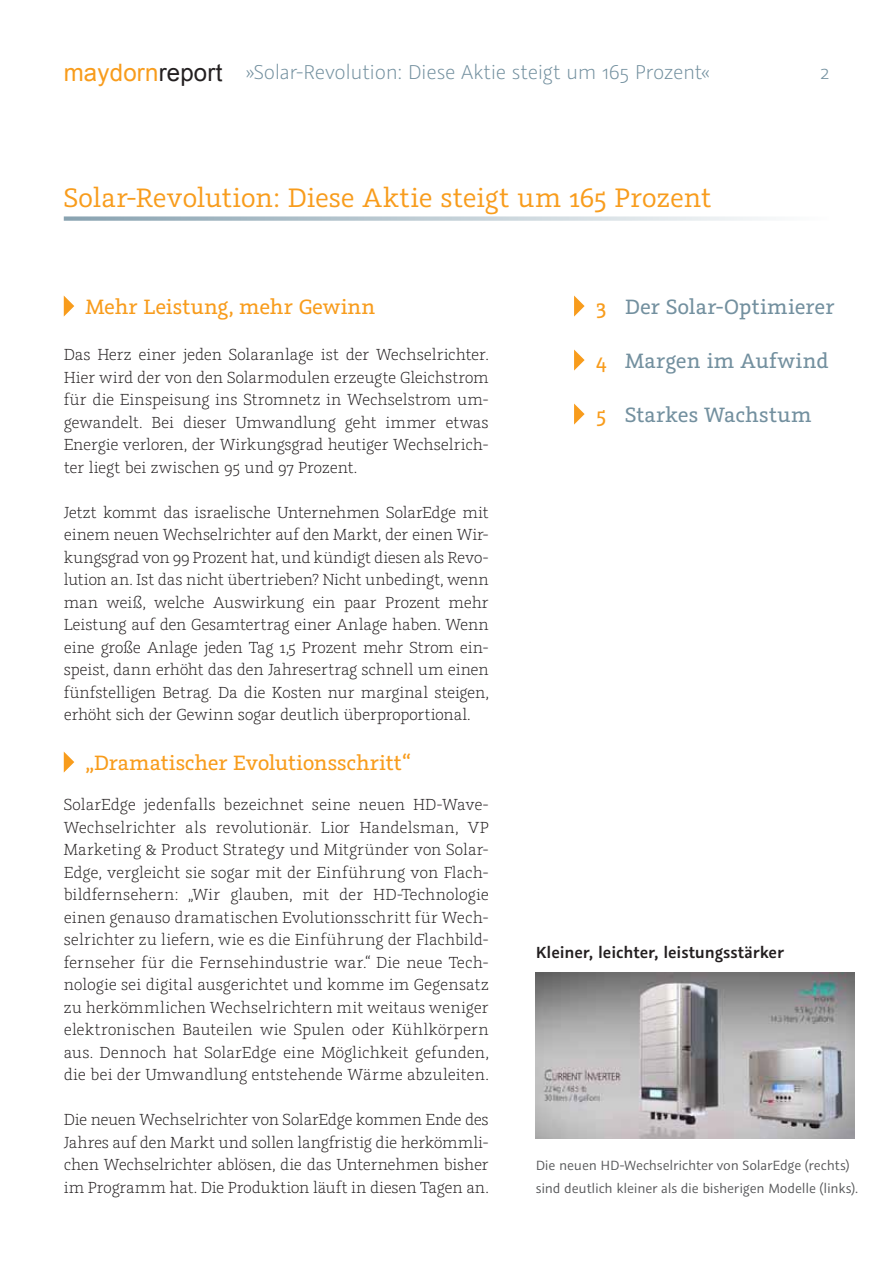
<style>
.page{position:relative;width:893px;height:1263px;background:#fff}
.page>*{position:absolute;margin:0;border:0;box-sizing:border-box;transform-origin:0 0}
.t1{font:30px "Graublau Slab";letter-spacing:-.005em;color:#f89c1c}
.t2{font:23.25px "Graublau Slab";letter-spacing:-.005em;color:#f89c1c}
.t3{font:23.25px "Graublau Slab";color:#73909f}
.t4{font:300 22.5px "Graublau Sans";letter-spacing:-.015em;color:#73909f}
.t5{font:300 18px/22.5px "Graublau Slab";letter-spacing:-.015em;color:#231f20;text-align:justify}
.t6{font:600 18px "Graublau Sans";letter-spacing:-.005em;color:#231f20}
.t7{font:15px/22.5px "Graublau Sans";letter-spacing:-.015em;color:#57585a}
.s1{font-family:"Arial";font-weight:400;font-size:24px;color:#f89c1c}
.s2{font-family:"Arial";font-weight:400;font-size:24px;color:#231f20}
.s3{font-family:"Graublau Slab"}
.s4{color:#f89c1c}
</style>
<div class="page">
<svg style="left:574px;top:295px;width:11px;height:22px"></svg>
<svg style="left:574px;top:349px;width:11px;height:22px"></svg>
<svg style="left:574px;top:403px;width:11px;height:22px"></svg>
<svg style="left:64px;top:296px;width:10px;height:21px"></svg>
<svg style="left:64px;top:752px;width:10px;height:21px"></svg>
<svg style="left:64px;top:216px;width:706px;height:5px;background:#c7d3da"></svg>
<img style="left:536px;top:973px;width:319px;height:166px">
<p class="t4" style="left:64px;top:59px;width:648px"><span class="s1">maydorn</span><span class="s2">report</span> <span class="s3">»</span>Solar-Revolution: Diese Aktie steigt um 165 Prozent«</p>
<p class="t4" style="left:820px;top:59px;width:10px">2</p>
<h1 class="t1" style="left:64px;top:180px;width:649px">Solar-Revolution: Diese Aktie steigt um 165 Prozent</h1>
<p class="t2" style="left:85px;top:292px;width:291px">Mehr Leistung, mehr Gewinn</p>
<p class="t5" style="left:64px;top:343px;width:427px">Das Herz einer jeden Solaranlage ist der Wechselrichter.<br>Hier wird der von den Solarmodulen erzeugte Gleichstrom für die Einspeisung ins Stromnetz in Wechselstrom um&shy;gewandelt. Bei dieser Umwandlung geht immer etwas Energie verloren, der Wirkungsgrad heutiger Wechselrich&shy;ter liegt bei zwischen 95 und 97 Prozent.</p>
<p class="t5" style="left:64px;top:500px;width:427px">Jetzt kommt das israelische Unternehmen SolarEdge mit einem neuen Wechselrichter auf den Markt, der einen Wir&shy;kungsgrad von 99 Prozent hat, und kündigt diesen als Revo&shy;lution an. Ist das nicht übertrieben? Nicht unbedingt, wenn man weiß, welche Auswirkung ein paar Prozent mehr Leistung auf den Gesamtertrag einer Anlage haben. Wenn eine große Anlage jeden Tag 1,5 Prozent mehr Strom ein&shy;speist, dann erhöht das den Jahresertrag schnell um einen fünfstelligen Betrag. Da die Kosten nur marginal steigen, erhöht sich der Gewinn sogar deutlich überproportional.</p>
<p class="t2" style="left:85px;top:748px;width:327px">„Dramatischer Evolutionsschritt“</p>
<p class="t5" style="left:64px;top:793px;width:427px">SolarEdge jedenfalls bezeichnet seine neuen HD-Wave-Wechselrichter als revolutionär. Lior Handelsman, VP Marketing &amp; Product Strategy und Mitgründer von Solar-Edge, vergleicht sie sogar mit der Einführung von Flach&shy;bildfernsehern: „Wir glauben, mit der HD-Technologie einen genauso dramatischen Evolutionsschritt für Wech&shy;selrichter zu liefern, wie es die Einführung der Flachbild&shy;fernseher für die Fernsehindustrie war.“ Die neue Tech&shy;nologie sei digital ausgerichtet und komme im Gegensatz zu herkömmlichen Wechselrichtern mit weitaus weniger elektronischen Bauteilen wie Spulen oder Kühlkörpern aus. Dennoch hat SolarEdge eine Möglichkeit gefunden, die bei der Umwandlung entstehende Wärme abzuleiten.</p>
<p class="t5" style="left:64px;top:1108px;width:427px">Die neuen Wechselrichter von SolarEdge kommen Ende des Jahres auf den Markt und sollen langfristig die herkömmli&shy;chen Wechselrichter ablösen, die das Unternehmen bisher im Programm hat. Die Produktion läuft in diesen Tagen an.</p>
<p class="t3" style="left:596px;top:292px;width:240px"><span class="s4">3</span> Der Solar-Optimierer</p>
<p class="t3" style="left:596px;top:346px;width:234px"><span class="s4">4</span> Margen im Aufwind</p>
<p class="t3" style="left:596px;top:400px;width:217px"><span class="s4">5</span> Starkes Wachstum</p>
<p class="t6" style="left:536px;top:941px;width:250px">Kleiner, leichter, leistungsstärker</p>
<p class="t7" style="left:536px;top:1154px;width:324px">Die neuen HD-Wechselrichter von SolarEdge (rechts) sind deutlich kleiner als die bisherigen Modelle (links).</p>
</div>
